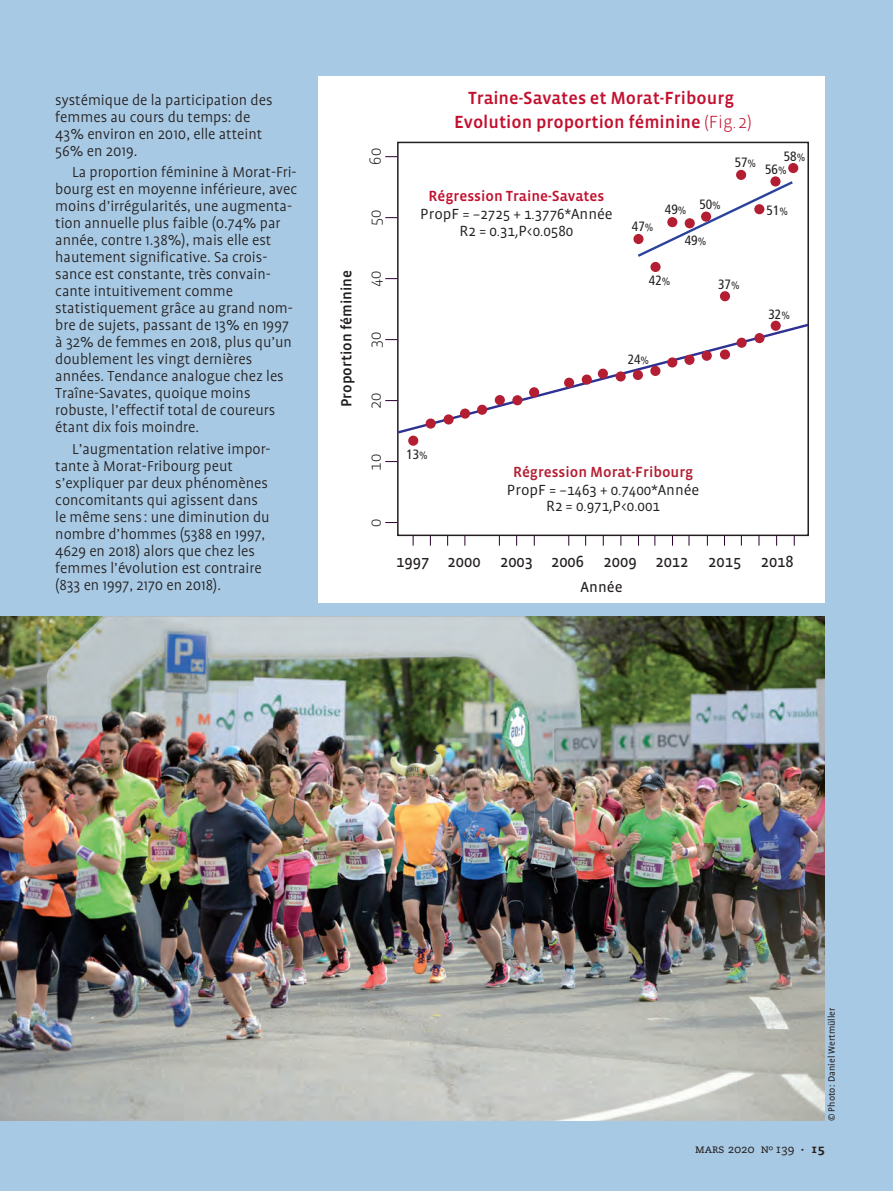
<style>
.page{position:relative;width:893px;height:1191px;background:#a8c9e3}
.page>*{position:absolute;margin:0;border:0;box-sizing:border-box;transform-origin:0 0}
.t1{font:18px/24px "Vista Sans Med";color:#c3102f;text-align:center}
.t2{font:300 16.5px/17px "Profile";color:#231f20}
.t3{font:16.5px "Vista Sans Reg";color:#231f20}
.t4{font:300 16.5px "Vista Sans";color:#231f20}
.t5{font:15px/16.5px "Vista Sans";color:#231f20;text-align:center}
.t6{font:15px "Vista Sans Med";color:#c3102f}
.t7{font:15px "Vista Sans Med";color:#b31e33}
.t8{font:15px "Vista Sans Med";color:#231f20}
.t9{font:15px "Vista Sans Reg";color:#231f20}
.t10{font:condensed 13.5px "Frutiger";color:#231f20}
.t11{font:12px "Caecilia Roman SC";color:#231f20}
.t12{font:10.5px "Profile";color:#231f20}
.s1{font-family:"Vista Sans";font-weight:300}
.s2{font-size:10.5px}
.s3{font-family:"Caecilia Heavy SC"}
</style>
<div class="page">
<div style="left:319px;top:76px;width:506px;height:527px;background:#fff"></div>
<div style="left:397px;top:142px;width:412px;height:394px;border:2px solid #231f20"></div>
<svg style="left:385px;top:156px;width:12px;height:1px"></svg>
<svg style="left:385px;top:217px;width:12px;height:1px"></svg>
<svg style="left:385px;top:278px;width:12px;height:1px"></svg>
<svg style="left:385px;top:461px;width:12px;height:1px"></svg>
<svg style="left:385px;top:522px;width:12px;height:1px"></svg>
<svg style="left:395px;top:322px;width:414px;height:113px"></svg>
<svg style="left:635px;top:179px;width:158px;height:78px"></svg>
<div style="left:426px;top:418px;width:10px;height:10px;background:#b31e33;border-radius:50%"></div>
<div style="left:408px;top:435px;width:10px;height:11px;background:#b31e33;border-radius:50%"></div>
<div style="left:443px;top:414px;width:11px;height:10px;background:#b31e33;border-radius:50%"></div>
<div style="left:460px;top:408px;width:10px;height:11px;background:#b31e33;border-radius:50%"></div>
<div style="left:477px;top:405px;width:10px;height:10px;background:#b31e33;border-radius:50%"></div>
<div style="left:512px;top:395px;width:10px;height:10px;background:#b31e33;border-radius:50%"></div>
<div style="left:495px;top:395px;width:10px;height:10px;background:#b31e33;border-radius:50%"></div>
<div style="left:529px;top:387px;width:10px;height:10px;background:#b31e33;border-radius:50%"></div>
<div style="left:564px;top:378px;width:10px;height:10px;background:#b31e33;border-radius:50%"></div>
<div style="left:582px;top:374px;width:10px;height:11px;background:#b31e33;border-radius:50%"></div>
<div style="left:598px;top:368px;width:10px;height:11px;background:#b31e33;border-radius:50%"></div>
<div style="left:616px;top:371px;width:10px;height:10px;background:#b31e33;border-radius:50%"></div>
<div style="left:633px;top:370px;width:10px;height:10px;background:#b31e33;border-radius:50%"></div>
<div style="left:650px;top:366px;width:10px;height:10px;background:#b31e33;border-radius:50%"></div>
<div style="left:667px;top:357px;width:10px;height:10px;background:#b31e33;border-radius:50%"></div>
<div style="left:684px;top:355px;width:10px;height:10px;background:#b31e33;border-radius:50%"></div>
<div style="left:702px;top:351px;width:10px;height:10px;background:#b31e33;border-radius:50%"></div>
<div style="left:720px;top:349px;width:10px;height:10px;background:#b31e33;border-radius:50%"></div>
<div style="left:737px;top:338px;width:10px;height:10px;background:#b31e33;border-radius:50%"></div>
<div style="left:754px;top:333px;width:10px;height:10px;background:#b31e33;border-radius:50%"></div>
<div style="left:771px;top:321px;width:10px;height:10px;background:#b31e33;border-radius:50%"></div>
<div style="left:720px;top:291px;width:10px;height:10px;background:#b31e33;border-radius:50%"></div>
<div style="left:650px;top:262px;width:11px;height:10px;background:#b31e33;border-radius:50%"></div>
<div style="left:633px;top:234px;width:11px;height:10px;background:#b31e33;border-radius:50%"></div>
<div style="left:667px;top:217px;width:10px;height:10px;background:#b31e33;border-radius:50%"></div>
<div style="left:685px;top:218px;width:10px;height:10px;background:#b31e33;border-radius:50%"></div>
<div style="left:701px;top:211px;width:10px;height:11px;background:#b31e33;border-radius:50%"></div>
<div style="left:754px;top:204px;width:10px;height:10px;background:#b31e33;border-radius:50%"></div>
<div style="left:736px;top:170px;width:10px;height:10px;background:#b31e33;border-radius:50%"></div>
<div style="left:788px;top:163px;width:10px;height:10px;background:#b31e33;border-radius:50%"></div>
<div style="left:770px;top:176px;width:10px;height:10px;background:#b31e33;border-radius:50%"></div>
<img style="left:0;top:617px;width:825px;height:503px">
<p class="t2" style="left:55px;top:92px;width:219px">systémique de la participation des femmes au cours du temps: de<br>43% environ en 2010, elle atteint<br>56% en 2019.</p>
<p class="t2" style="left:55px;top:165px;width:243px;text-indent:17px">La proportion féminine à Morat-Fri&shy;bourg est en moyenne inférieure, avec moins d’irrégularités, une augmenta&shy;tion annuelle plus faible (0.74% par année, contre 1.38%), mais elle est hautement significative. Sa crois&shy;sance est constante, très convain&shy;cante intuitivement comme statistiquement grâce au grand nom&shy;bre de sujets, passant de 13% en 1997 à 32% de femmes en 2018, plus qu’un doublement les vingt dernières années. Tendance analogue chez les Traîne-Savates, quoique moins robuste, l’effectif total de coureurs étant dix fois moindre.</p>
<p class="t2" style="left:55px;top:441px;width:217px;text-indent:17px">L’augmentation relative impor&shy;tante à Morat-Fribourg peut s’expliquer par deux phénomènes concomitants qui agissent dans le même sens: une diminution du nombre d’hommes (5388 en 1997,<br>4629 en 2018) alors que chez les femmes l’évolution est contraire (833 en 1997, 2170 en 2018).</p>
<p class="t4" style="left:366px;top:164px;width:18px;rotate:-90deg">60</p>
<p class="t4" style="left:366px;top:226px;width:18px;rotate:-90deg">50</p>
<p class="t8" style="left:338px;top:407px;width:139px;rotate:-90deg">Proportion féminine</p>
<p class="t4" style="left:366px;top:287px;width:18px;rotate:-90deg">40</p>
<p class="t4" style="left:366px;top:348px;width:18px;rotate:-90deg">30</p>
<p class="t4" style="left:366px;top:409px;width:18px;rotate:-90deg">20</p>
<p class="t1" style="left:454px;top:86px;width:299px">Traine-Savates et Morat-Fribourg<br>Evolution proportion féminine <span class="s1">(Fig.2)</span></p>
<p class="t6" style="left:429px;top:187px;width:177px">Régression Traine-Savates</p>
<p class="t5" style="left:420px;top:206px;width:194px">PropF = –2725 + 1.3776*Année<br>R2 = 0.31,P&lt;0.0580</p>
<p class="t10" style="left:632px;top:221px;width:23px">47<span class="s2">%</span></p>
<p class="t10" style="left:699px;top:198px;width:23px">50<span class="s2">%</span></p>
<p class="t10" style="left:665px;top:204px;width:23px">49<span class="s2">%</span></p>
<p class="t10" style="left:685px;top:235px;width:23px">49<span class="s2">%</span></p>
<p class="t10" style="left:735px;top:157px;width:23px">57<span class="s2">%</span></p>
<p class="t10" style="left:784px;top:151px;width:23px">58<span class="s2">%</span></p>
<p class="t10" style="left:765px;top:164px;width:23px">56<span class="s2">%</span></p>
<p class="t10" style="left:766px;top:205px;width:23px">51<span class="s2">%</span></p>
<p class="t10" style="left:649px;top:275px;width:23px">42<span class="s2">%</span></p>
<p class="t10" style="left:718px;top:279px;width:23px">37<span class="s2">%</span></p>
<p class="t10" style="left:768px;top:308px;width:23px">32<span class="s2">%</span></p>
<p class="t10" style="left:628px;top:354px;width:23px">24<span class="s2">%</span></p>
<p class="t4" style="left:366px;top:470px;width:18px;rotate:-90deg">10</p>
<p class="t4" style="left:366px;top:527px;width:10px;rotate:-90deg">0</p>
<p class="t10" style="left:406px;top:449px;width:23px">13<span class="s2">%</span></p>
<p class="t7" style="left:513px;top:462px;width:182px">Régression Morat-Fribourg</p>
<p class="t5" style="left:507px;top:481px;width:194px">PropF = –1463 + 0.7400*Année<br>R2 = 0.971,P&lt;0.001</p>
<p class="t3" style="left:396px;top:552px;width:242px">1997 2000 2003 2006 2009</p>
<p class="t9" style="left:581px;top:578px;width:43px">Année</p>
<p class="t3" style="left:655px;top:552px;width:140px">2012 2015 2018</p>
<p class="t12" style="left:828px;top:1121px;width:115px;rotate:-90deg">© Photo: Daniel Wertmüller</p>
<p class="t11" style="left:695px;top:1143px;width:131px">mars 2020 nº 139 <span class="s3">· 15</span></p>
</div>
